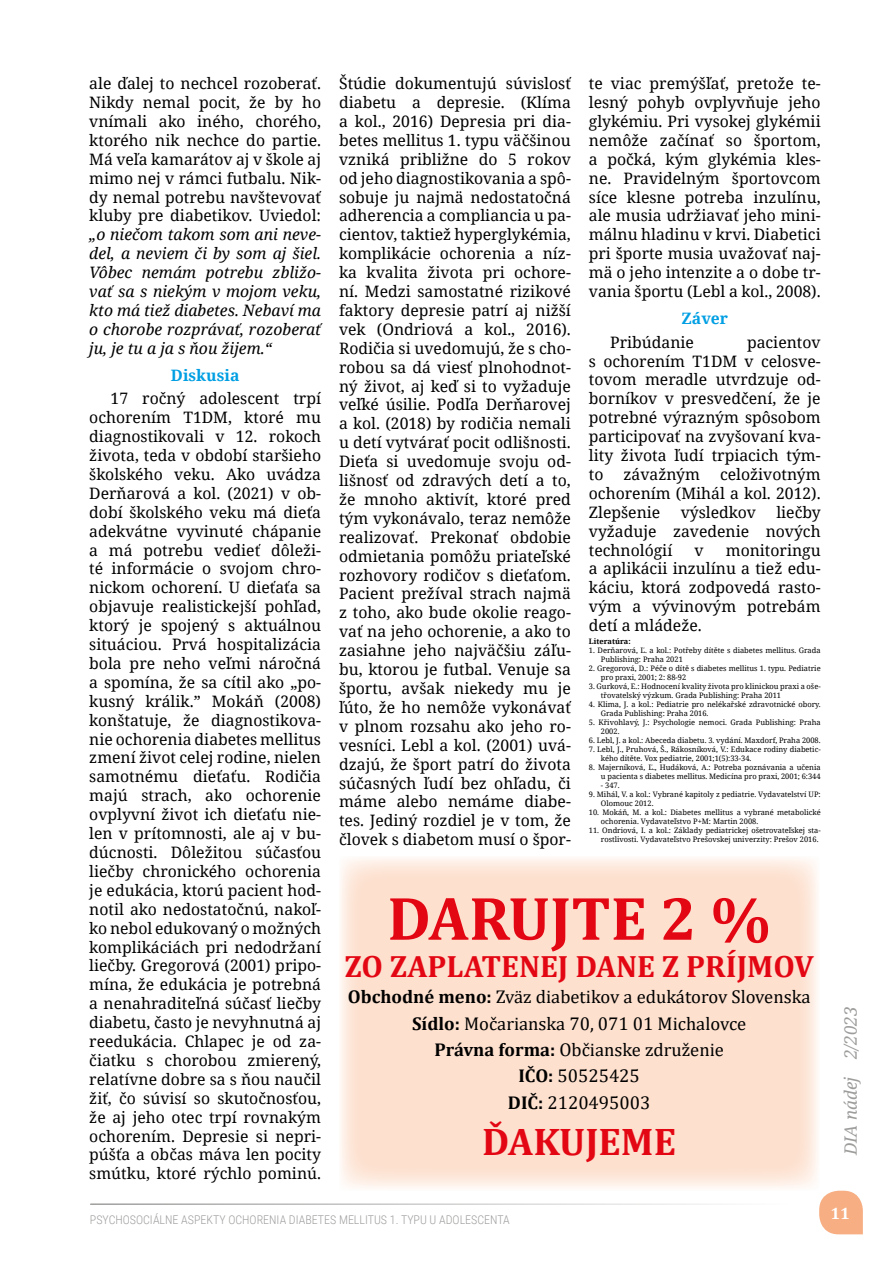
<style>
.page{position:relative;width:893px;height:1263px;background:#fff}
.page>*{position:absolute;margin:0;border:0;box-sizing:border-box;transform-origin:0 0}
.t1{font:700 61.95px "Cambria";color:#e30613}
.t2{font:700 38.7px "Cambria";color:#e30613}
.t3{font:700 30.9px "Cambria";color:#e30613}
.t4{font:18.6px/26.4px "Cambria";color:#000;text-align:center}
.t5{font:italic 17.1px "Noto Serif";color:#9d9d9c}
.t6{font:700 16.35px "Cambria";color:#fff}
.t7{font:15.75px/18.9px "Noto Serif";color:#000;text-align:justify}
.t8{font:italic 15.75px/18.9px "Noto Serif";color:#000;text-align:justify}
.t9{font:700 15.75px "Noto Serif";color:#009fe3}
.t10{font:300 12px "Roboto Condensed";color:#9d9d9c}
.t11{font:7.5px/9px "Noto Serif";color:#000}
.t12{font:700 7.5px "Noto Serif";color:#000}
.s1{font-weight:700}
</style>
<div class="page">
<svg style="left:819px;top:1191px;width:44px;height:43px;background:#f7b791"></svg>
<div style="left:339px;top:856px;width:480px;height:335px;background:#fde0ce"></div>
<p class="t7" style="left:89px;top:73px;width:233px">ale ďalej to nechcel rozoberať.<br>Nikdy nemal pocit, že by ho vnímali ako iného, chorého, ktorého nik nechce do partie.<br>Má veľa kamarátov aj v škole aj mimo nej v rámci futbalu. Nik&shy;dy nemal potrebu navštevovať kluby pre diabetikov. Uviedol:</p>
<p class="t8" style="left:89px;top:225px;width:233px">„o niečom takom som ani neve&shy;del, a neviem či by som aj šiel.<br>Vôbec nemám potrebu zbližo&shy;vať sa s niekým v mojom veku, kto má tiež diabetes. Nebaví ma o chorobe rozprávať, rozoberať ju, je tu a ja s ňou žijem.“</p>
<p class="t9" style="left:171px;top:364px;width:70px">Diskusia</p>
<p class="t7" style="left:89px;top:389px;width:233px;text-indent:21px">17 ročný adolescent trpí ochorením T1DM, ktoré mu diagnostikovali v 12. rokoch života, teda v období staršieho školského veku. Ako uvádza Derňarová a kol. (2021) v ob&shy;dobí školského veku má dieťa adekvátne vyvinuté chápanie a má potrebu vedieť dôleži&shy;té informácie o svojom chro&shy;nickom ochorení. U dieťaťa sa objavuje realistickejší pohľad, ktorý je spojený s aktuálnou situáciou. Prvá hospitalizácia bola pre neho veľmi náročná a spomína, že sa cítil ako „po&shy;kusný králik.” Mokáň (2008) konštatuje, že diagnostikova&shy;nie ochorenia diabetes mellitus zmení život celej rodine, nielen samotnému dieťaťu. Rodičia majú strach, ako ochorenie ovplyvní život ich dieťaťu nie&shy;len v prítomnosti, ale aj v bu&shy;dúcnosti. Dôležitou súčasťou liečby chronického ochorenia je edukácia, ktorú pacient hod&shy;notil ako nedostatočnú, nakoľ&shy;ko nebol edukovaný o možných komplikáciách pri nedodržaní liečby. Gregorová (2001) pripo&shy;mína, že edukácia je potrebná a nenahraditeľná súčasť liečby diabetu, často je nevyhnutná aj reedukácia. Chlapec je od za&shy;čiatku s chorobou zmierený, relatívne dobre sa s ňou naučil žiť, čo súvisí so skutočnosťou, že aj jeho otec trpí rovnakým ochorením. Depresie si nepri&shy;púšťa a občas máva len pocity smútku, ktoré rýchlo pominú.</p>
<p class="t7" style="left:339px;top:73px;width:233px">Štúdie dokumentujú súvislosť diabetu a depresie. (Klíma a kol., 2016) Depresia pri dia&shy;betes mellitus 1. typu väčšinou vzniká približne do 5 rokov od jeho diagnostikovania a spô&shy;sobuje ju najmä nedostatočná adherencia a compliancia u pa&shy;cientov, taktiež hyperglykémia, komplikácie ochorenia a níz&shy;ka kvalita života pri ochore&shy;ní. Medzi samostatné rizikové faktory depresie patrí aj nižší vek (Ondriová a kol., 2016).<br>Rodičia si uvedomujú, že s cho&shy;robou sa dá viesť plnohodnot&shy;ný život, aj keď si to vyžaduje veľké úsilie. Podľa Derňarovej a kol. (2018) by rodičia nemali u detí vytvárať pocit odlišnosti.<br>Dieťa si uvedomuje svoju od&shy;lišnosť od zdravých detí a to, že mnoho aktivít, ktoré pred tým vykonávalo, teraz nemôže realizovať. Prekonať obdobie odmietania pomôžu priateľské rozhovory rodičov s dieťaťom.<br>Pacient prežíval strach najmä z toho, ako bude okolie reago&shy;vať na jeho ochorenie, a ako to zasiahne jeho najväčšiu záľu&shy;bu, ktorou je futbal. Venuje sa športu, avšak niekedy mu je ľúto, že ho nemôže vykonávať v plnom rozsahu ako jeho ro&shy;vesníci. Lebl a kol. (2001) uvá&shy;dzajú, že šport patrí do života súčasných ľudí bez ohľadu, či máme alebo nemáme diabe&shy;tes. Jediný rozdiel je v tom, že človek s diabetom musí o špor-</p>
<p class="t7" style="left:589px;top:73px;width:233px">te viac premýšľať, pretože te&shy;lesný pohyb ovplyvňuje jeho glykémiu. Pri vysokej glykémii nemôže začínať so športom, a počká, kým glykémia kles&shy;ne. Pravidelným športovcom síce klesne potreba inzulínu, ale musia udržiavať jeho mini&shy;málnu hladinu v krvi. Diabetici pri športe musia uvažovať naj&shy;mä o jeho intenzite a o dobe tr&shy;vania športu (Lebl a kol., 2008).</p>
<p class="t9" style="left:681px;top:308px;width:48px">Záver</p>
<p class="t7" style="left:610px;top:332px;width:85px">Pribúdanie</p>
<p class="t7" style="left:589px;top:332px;width:233px;text-indent:158px">pacientov s ochorením T1DM v celosve&shy;tovom meradle utvrdzuje od&shy;borníkov v presvedčení, že je potrebné výrazným spôsobom participovať na zvyšovaní kva&shy;lity života ľudí trpiacich tým&shy;to</p>
<p class="t7" style="left:589px;top:464px;width:233px;text-indent:131px">celoživotným ochorením (Mihál a kol. 2012).<br>Zlepšenie</p>
<p class="t7" style="left:623px;top:464px;width:78px">závažným</p>
<p class="t7" style="left:589px;top:502px;width:233px;text-indent:187px">liečby vyžaduje zavedenie nových technológií</p>
<p class="t7" style="left:681px;top:502px;width:77px">výsledkov</p>
<p class="t7" style="left:589px;top:540px;width:233px;text-indent:137px">monitoringu a aplikácii inzulínu a tiež edu&shy;káciu, ktorá zodpovedá rasto&shy;vým a vývinovým potrebám detí a mládeže.</p>
<p class="t12" style="left:589px;top:636px;width:43px">Literatúra:</p>
<p class="t11" style="left:601px;top:646px;width:221px;text-indent:-12px">1. Derňarová, Ľ. a kol.: Potřeby dítěte s diabetes mellitus. Grada<br>Publishing: Praha 2021</p>
<p class="t11" style="left:601px;top:664px;width:221px;text-indent:-12px">2. Gregorová, D.: Péče o dítě s diabetes mellitus 1. typu. Pediatrie pro praxi, 2001; 2: 88-92</p>
<p class="t11" style="left:601px;top:682px;width:221px;text-indent:-12px">3. Gurková, E.: Hodnocení kvality života pro klinickou praxi a oše&shy;třovatelský výzkum. Grada Publishing: Praha 2011</p>
<p class="t11" style="left:601px;top:700px;width:221px;text-indent:-12px">4. Klima, J. a kol.: Pediatrie pro nelékařské zdravotnické obory.<br>Grada Publishing: Praha 2016.</p>
<p class="t11" style="left:601px;top:718px;width:221px;text-indent:-12px">5. Křivohlavý, J.: Psychologie nemoci. Grada Publishing: Praha<br>2002.</p>
<p class="t11" style="left:589px;top:736px;width:233px">6. Lebl, J. a kol.: Abeceda diabetu. 3. vydání. Maxdorf, Praha 2008.</p>
<p class="t11" style="left:601px;top:745px;width:221px;text-indent:-12px">7. Lebl, J., Pruhová, Š., Rákosníková, V.: Edukace rodiny diabetic&shy;kého dítěte. Vox pediatrie, 2001;1(5):33-34.</p>
<p class="t11" style="left:589px;top:763px;width:233px;text-align:right">8. Majerníková, Ľ., Hudáková, A.: Potreba poznávania a učenia u pacienta s diabetes mellitus. Medicína pro praxi, 2001; 6:344</p>
<p class="t11" style="left:601px;top:781px;width:20px">- 347.</p>
<p class="t11" style="left:601px;top:790px;width:221px;text-indent:-12px">9. Mihál, V. a kol.: Vybrané kapitoly z pediatrie. Vydavatelství UP:<br>Olomouc 2012.</p>
<p class="t11" style="left:601px;top:808px;width:221px;text-indent:-12px">10. Mokáň, M. a kol.: Diabetes mellitus a vybrané metabolické ochorenia. Vydavateľstvo P+M: Martin 2008.</p>
<p class="t11" style="left:589px;top:826px;width:233px;text-align:right">11. Ondriová, I. a kol.: Základy pediatrickej ošetrovateľskej sta&shy;rostlivosti. Vydavateľstvo Prešovskej univerzity: Prešov 2016.</p>
<p class="t7" style="left:694px;top:540px;width:11px">v</p>
<h1 class="t1" style="left:387px;top:875px;width:385px">DARUJTE 2 %</h1>
<h3 class="t3" style="left:344px;top:944px;width:471px">ZO ZAPLATENEJ DANE Z PRÍJMOV</h3>
<p class="t4" style="left:348px;top:983px;width:464px"><span class="s1">Obchodné meno:</span> Zväz diabetikov a edukátorov Slovenska<br><span class="s1">Sídlo:</span> Močarianska 70, 071 01 Michalovce<br><span class="s1">Právna forma:</span> Občianske združenie<br><span class="s1">IČO:</span> 50525425<br><span class="s1">DIČ:</span> 2120495003</p>
<h2 class="t2" style="left:482px;top:1114px;width:195px">ĎAKUJEME</h2>
<p class="t10" style="left:90px;top:1211px;width:421px">PSYCHOSOCIÁLNE ASPEKTY OCHORENIA DIABETES MELLITUS 1. TYPU U ADOLESCENTA</p>
<p class="t5" style="left:839px;top:1155px;width:150px;rotate:-90deg">DIA nádej 2/2023</p>
<p class="t6" style="left:830px;top:1202px;width:21px">11</p>
</div>
